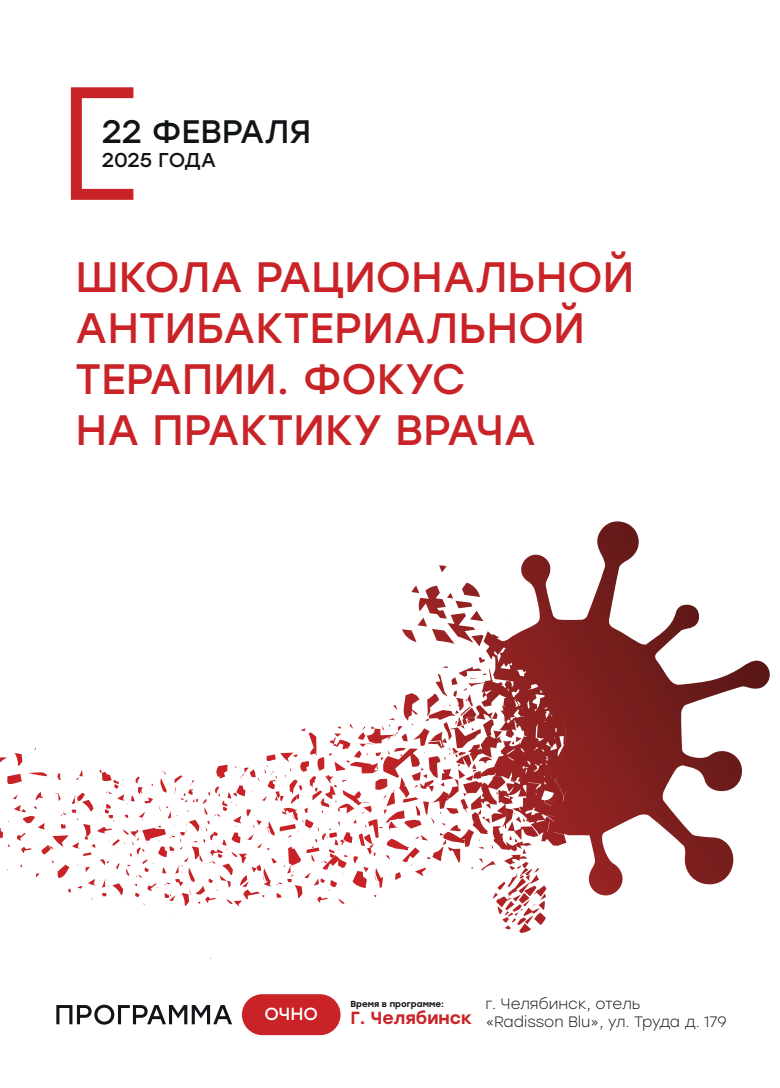
<style>
.page{position:relative;width:780px;height:1088px;background:#fff}
.page>*{position:absolute;margin:0;border:0;box-sizing:border-box;transform-origin:0 0}
.t1{font:42.5px/51px "Stolzl";color:#c92327}
.t2{font:32.5px "Stolzl";color:#111416}
.t3{font:20px "Stolzl";letter-spacing:-.01em;color:#111416}
.t4{font:500 17.5px "Stolzl";color:#c92327}
.t5{font:17.5px "Stolzl";color:#fff}
.t6{font:300 15px/18px "Stolzl";color:#111416}
.t7{font:500 8.75px "Stolzl";color:#111416}
</style>
<div class="page">
<svg style="left:439px;top:565px;width:7px;height:7px"></svg>
<svg style="left:0;top:582px;width:546px;height:351px"></svg>
<svg style="left:505px;top:521px;width:265px;height:377px"></svg>
<svg style="left:71px;top:87px;width:62px;height:113px"></svg>
<svg style="left:56px;top:1005px;width:176px;height:19px"></svg>
<div style="left:242px;top:994px;width:98px;height:41px;background:#c92327;border-radius:20px"></div>
<p class="t2" style="left:102px;top:109px;width:211px">22 ФЕВРАЛЯ</p>
<p class="t3" style="left:102px;top:146px;width:116px">2025 ГОДА</p>
<p class="t1" style="left:76px;top:249px;width:560px">ШКОЛА РАЦИОНАЛЬНОЙ<br>АНТИБАКТЕРИАЛЬНОЙ<br>ТЕРАПИИ. ФОКУС<br>НА ПРАКТИКУ ВРАЧА</p>
<p class="t7" style="left:350px;top:997px;width:95px">Время в программе:</p>
<p class="t5" style="left:264px;top:1002px;width:55px">ОЧНО</p>
<p class="t4" style="left:350px;top:1005px;width:123px">Г. Челябинск</p>
<p class="t6" style="left:485px;top:994px;width:243px">г. Челябинск, отель<br>«Radisson Blu», ул. Труда д. 179</p>
</div>
